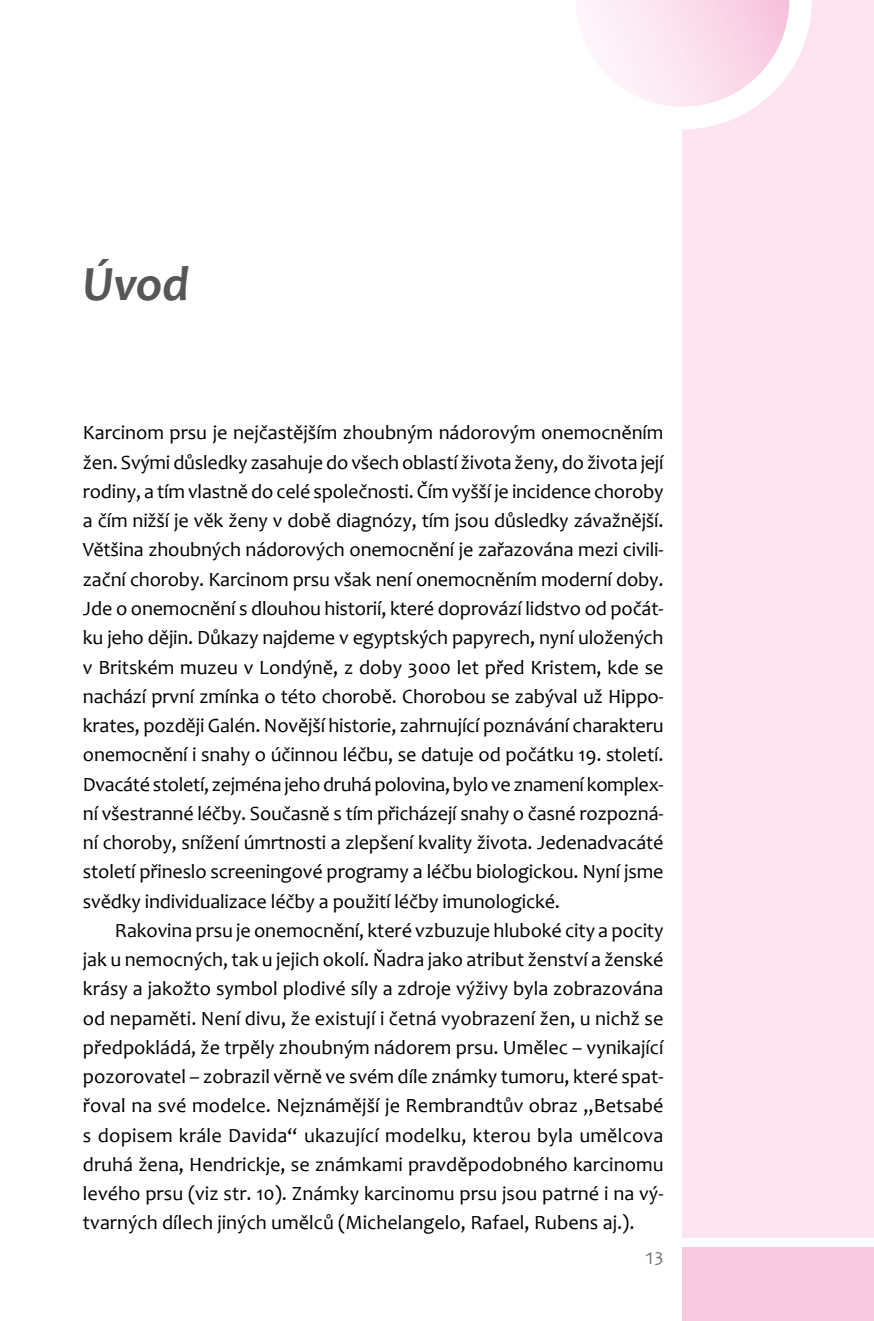
<style>
.page{position:relative;width:874px;height:1321px;background:#fff}
.page>*{position:absolute;margin:0;border:0;box-sizing:border-box;transform-origin:0 0}
.t1{font:italic 700 49.5px "Candara";color:#575756}
.t2{font:20.25px/29.2px "Candara";letter-spacing:-.005em;color:#000;text-align:justify}
.t3{font:18px "Candara";color:#706f6f}
</style>
<div class="page">
<div style="left:682px;top:1247px;width:192px;height:73px;background:#f8c9df"></div>
<div style="left:682px;top:0;width:192px;height:1237px;background:#fce5f1"></div>
<svg style="left:576px;top:0;width:236px;height:129px"></svg>
<h1 class="t1" style="left:83px;top:252px;width:108px">Úvod</h1>
<p class="t2" style="left:83px;top:418px;width:582px">Karcinom prsu je nejčastějším zhoubným nádorovým onemocněním žen. Svými důsledky zasahuje do všech oblastí života ženy, do života její rodiny, a tím vlastně do celé společnosti. Čím vyšší je incidence choroby a čím nižší je věk ženy v době diagnózy, tím jsou důsledky závažnější.<br>Většina zhoubných nádorových onemocnění je zařazována mezi civili&shy;zační choroby. Karcinom prsu však není onemocněním moderní doby.<br>Jde o onemocnění s dlouhou historií, které doprovází lidstvo od počát&shy;ku jeho dějin. Důkazy najdeme v egyptských papyrech, nyní uložených v Britském muzeu v Londýně, z doby 3000 let před Kristem, kde se nachází první zmínka o této chorobě. Chorobou se zabýval už Hippo&shy;krates, později Galén. Novější historie, zahrnující poznávání charakteru onemocnění i snahy o účinnou léčbu, se datuje od počátku 19. století.<br>Dvacáté století, zejména jeho druhá polovina, bylo ve znamení komplex&shy;ní všestranné léčby. Současně s tím přicházejí snahy o časné rozpozná&shy;ní choroby, snížení úmrtnosti a zlepšení kvality života. Jedenadvacáté století přineslo screeningové programy a léčbu biologickou. Nyní jsme svědky individualizace léčby a použití léčby imunologické.</p>
<p class="t2" style="left:83px;top:915px;width:582px;text-indent:32px">Rakovina prsu je onemocnění, které vzbuzuje hluboké city a pocity jak u nemocných, tak u jejich okolí. Ňadra jako atribut ženství a ženské krásy a jakožto symbol plodivé síly a zdroje výživy byla zobrazována od nepaměti. Není divu, že existují i četná vyobrazení žen, u nichž se předpokládá, že trpěly zhoubným nádorem prsu. Umělec – vynikající pozorovatel – zobrazil věrně ve svém díle známky tumoru, které spat&shy;řoval na své modelce. Nejznámější je Rembrandtův obraz „Betsabé s dopisem krále Davida“ ukazující modelku, kterou byla umělcova druhá žena, Hendrickje, se známkami pravděpodobného karcinomu levého prsu (viz str. 10). Známky karcinomu prsu jsou patrné i na vý&shy;tvarných dílech jiných umělců (Michelangelo, Rafael, Rubens aj.).</p>
<p class="t3" style="left:645px;top:1246px;width:20px">13</p>
</div>
